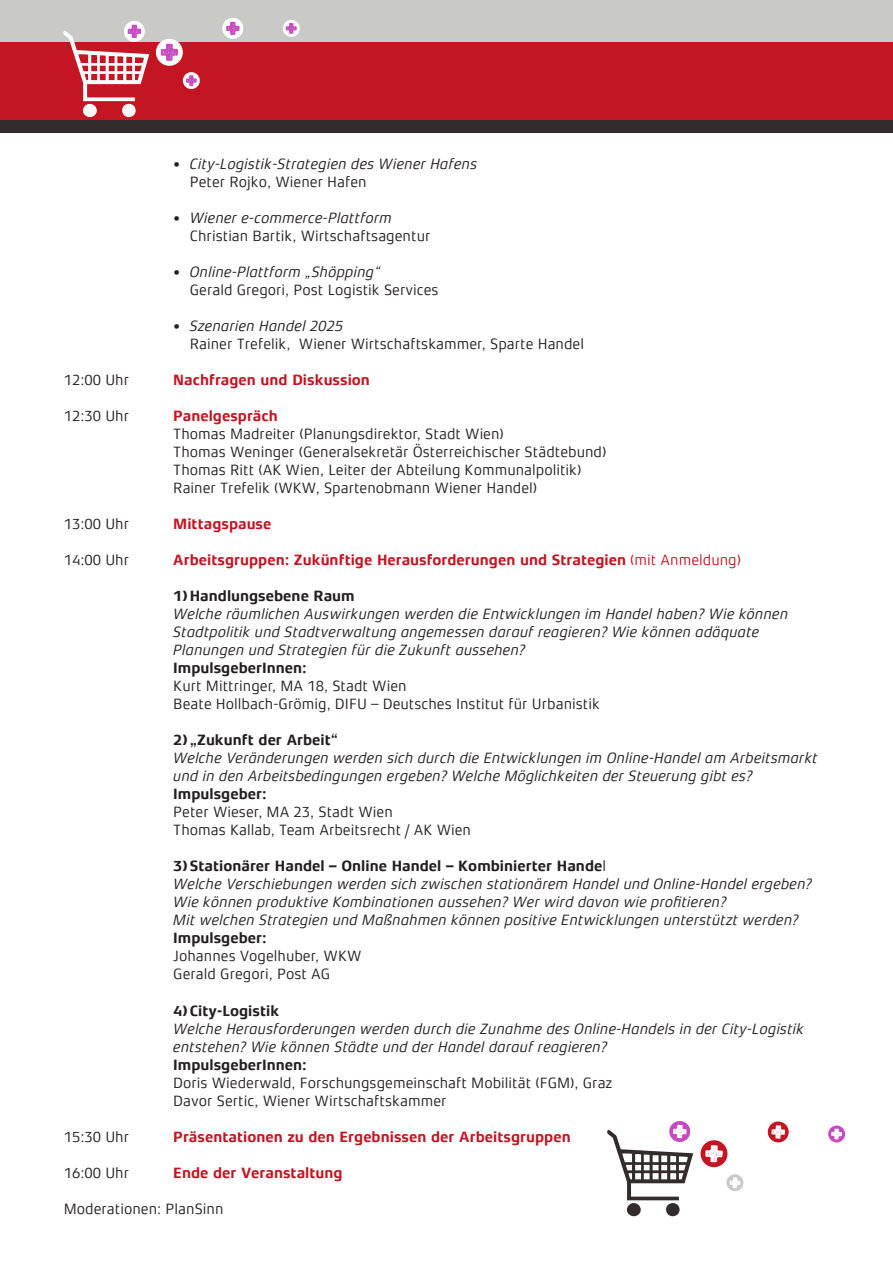
<style>
.page{position:relative;width:893px;height:1263px;background:#fff}
.page>*{position:absolute;margin:0;border:0;box-sizing:border-box;transform-origin:0 0}
.t1{font:italic 15px/18px "Xenois Sans Pro";color:#231f20}
.t2{font:15px/18px "Xenois Sans Pro";color:#231f20}
.t3{font:700 15px "Xenois Sans Pro";color:#c31622}
.t4{font:700 15px "Xenois Sans Pro";color:#231f20}
.s1{font-weight:400}
.s2{font-weight:700;font-style:normal}
.s3{font-style:normal}
</style>
<div class="page">
<svg style="left:700px;top:1140px;width:28px;height:27px"></svg>
<svg style="left:705px;top:1145px;width:18px;height:17px"></svg>
<svg style="left:669px;top:1121px;width:21px;height:21px"></svg>
<svg style="left:607px;top:1125px;width:86px;height:91px"></svg>
<svg style="left:726px;top:1174px;width:18px;height:17px"></svg>
<svg style="left:729px;top:1177px;width:11px;height:11px"></svg>
<svg style="left:828px;top:1125px;width:17px;height:18px"></svg>
<svg style="left:831px;top:1128px;width:11px;height:11px"></svg>
<svg style="left:768px;top:1121px;width:21px;height:22px"></svg>
<svg style="left:771px;top:1125px;width:14px;height:14px"></svg>
<div style="left:0;top:0;width:893px;height:132px;background:#322c2c"></div>
<div style="left:0;top:0;width:893px;height:113px;background:#c9cac5"></div>
<div style="left:0;top:42px;width:893px;height:77px;background:#c31622"></div>
<div style="left:156px;top:39px;width:27px;height:27px;background:#fff;border-radius:50%"></div>
<svg style="left:161px;top:44px;width:17px;height:17px"></svg>
<div style="left:124px;top:21px;width:21px;height:21px;background:#fff;border-radius:50%"></div>
<svg style="left:63px;top:25px;width:86px;height:92px"></svg>
<svg style="left:183px;top:72px;width:17px;height:17px"></svg>
<svg style="left:186px;top:75px;width:11px;height:11px"></svg>
<div style="left:283px;top:20px;width:17px;height:17px;background:#fff;border-radius:50%"></div>
<svg style="left:286px;top:23px;width:11px;height:11px"></svg>
<div style="left:222px;top:18px;width:21px;height:21px;background:#fff;border-radius:50%"></div>
<svg style="left:226px;top:22px;width:14px;height:13px"></svg>
<p class="t1" style="left:173px;top:155px;width:306px">• City-Logistik-Strategien des Wiener Hafens</p>
<p class="t2" style="left:190px;top:173px;width:179px">Peter Rojko, Wiener Hafen</p>
<p class="t1" style="left:173px;top:209px;width:220px">• Wiener e-commerce-Plattform</p>
<p class="t2" style="left:190px;top:227px;width:242px">Christian Bartik, Wirtschaftsagentur</p>
<p class="t1" style="left:173px;top:263px;width:209px">• Online-Plattform „Shöpping“</p>
<p class="t2" style="left:190px;top:281px;width:250px">Gerald Gregori, Post Logistik Services</p>
<p class="t1" style="left:173px;top:317px;width:172px">• Szenarien Handel 2025</p>
<p class="t2" style="left:190px;top:335px;width:396px">Rainer Trefelik, Wiener Wirtschaftskammer, Sparte Handel</p>
<p class="t2" style="left:64px;top:371px;width:67px">12:00 Uhr</p>
<p class="t3" style="left:173px;top:372px;width:198px">Nachfragen und Diskussion</p>
<p class="t2" style="left:64px;top:407px;width:67px">12:30 Uhr</p>
<p class="t3" style="left:173px;top:408px;width:106px">Panelgespräch</p>
<p class="t2" style="left:173px;top:425px;width:435px">Thomas Madreiter (Planungsdirektor, Stadt Wien)<br>Thomas Weninger (Generalsekretär Österreichischer Städtebund)<br>Thomas Ritt (AK Wien, Leiter der Abteilung Kommunalpolitik)<br>Rainer Trefelik (WKW, Spartenobmann Wiener Handel)</p>
<p class="t2" style="left:64px;top:515px;width:67px">13:00 Uhr</p>
<p class="t3" style="left:173px;top:516px;width:100px">Mittagspause</p>
<p class="t2" style="left:64px;top:551px;width:67px">14:00 Uhr</p>
<p class="t3" style="left:173px;top:552px;width:569px">Arbeitsgruppen: Zukünftige Herausforderungen und Strategien <span class="s1">(mit Anmeldung)</span></p>
<p class="t4" style="left:173px;top:588px;width:183px">1)Handlungsebene Raum</p>
<p class="t1" style="left:173px;top:605px;width:617px">Welche räumlichen Auswirkungen werden die Entwicklungen im Handel haben? Wie können<br>Stadtpolitik und Stadtverwaltung angemessen darauf reagieren? Wie können adäquate<br>Planungen und Strategien für die Zukunft aussehen?</p>
<p class="t4" style="left:173px;top:660px;width:135px">ImpulsgeberInnen:</p>
<p class="t2" style="left:173px;top:677px;width:428px">Kurt Mittringer, MA 18, Stadt Wien<br>Beate Hollbach-Grömig, DIFU – Deutsches Institut für Urbanistik</p>
<p class="t4" style="left:173px;top:732px;width:166px">2) „Zukunft der Arbeit“</p>
<p class="t1" style="left:173px;top:749px;width:646px">Welche Veränderungen werden sich durch die Entwicklungen im Online-Handel am Arbeitsmarkt und in den Arbeitsbedingungen ergeben? Welche Möglichkeiten der Steuerung gibt es?</p>
<p class="t4" style="left:173px;top:786px;width:95px">Impulsgeber:</p>
<p class="t2" style="left:173px;top:803px;width:299px">Peter Wieser, MA 23, Stadt Wien<br>Thomas Kallab, Team Arbeitsrecht / AK Wien</p>
<p class="t1" style="left:173px;top:857px;width:640px"><span class="s2">3)Stationärer Handel – Online Handel – Kombinierter Hande</span><span class="s3">l<br></span>Welche Verschiebungen werden sich zwischen stationärem Handel und Online-Handel ergeben?<br>Wie können produktive Kombinationen aussehen? Wer wird davon wie profitieren?<br>Mit welchen Strategien und Maßnahmen können positive Entwicklungen unterstützt werden?</p>
<p class="t4" style="left:173px;top:930px;width:95px">Impulsgeber:</p>
<p class="t2" style="left:173px;top:947px;width:190px">Johannes Vogelhuber, WKW<br>Gerald Gregori, Post AG</p>
<p class="t4" style="left:173px;top:1002px;width:108px">4)City-Logistik</p>
<p class="t1" style="left:173px;top:1019px;width:633px">Welche Herausforderungen werden durch die Zunahme des Online-Handels in der City-Logistik entstehen? Wie können Städte und der Handel darauf reagieren?</p>
<p class="t4" style="left:173px;top:1056px;width:135px">ImpulsgeberInnen:</p>
<p class="t2" style="left:173px;top:1073px;width:441px">Doris Wiederwald, Forschungsgemeinschaft Mobilität (FGM), Graz<br>Davor Sertic, Wiener Wirtschaftskammer</p>
<p class="t2" style="left:64px;top:1127px;width:67px">15:30 Uhr</p>
<p class="t3" style="left:173px;top:1128px;width:399px">Präsentationen zu den Ergebnissen der Arbeitsgruppen</p>
<p class="t2" style="left:64px;top:1163px;width:67px">16:00 Uhr</p>
<p class="t3" style="left:173px;top:1164px;width:171px">Ende der Veranstaltung</p>
<p class="t2" style="left:64px;top:1199px;width:161px">Moderationen: PlanSinn</p>
</div>
